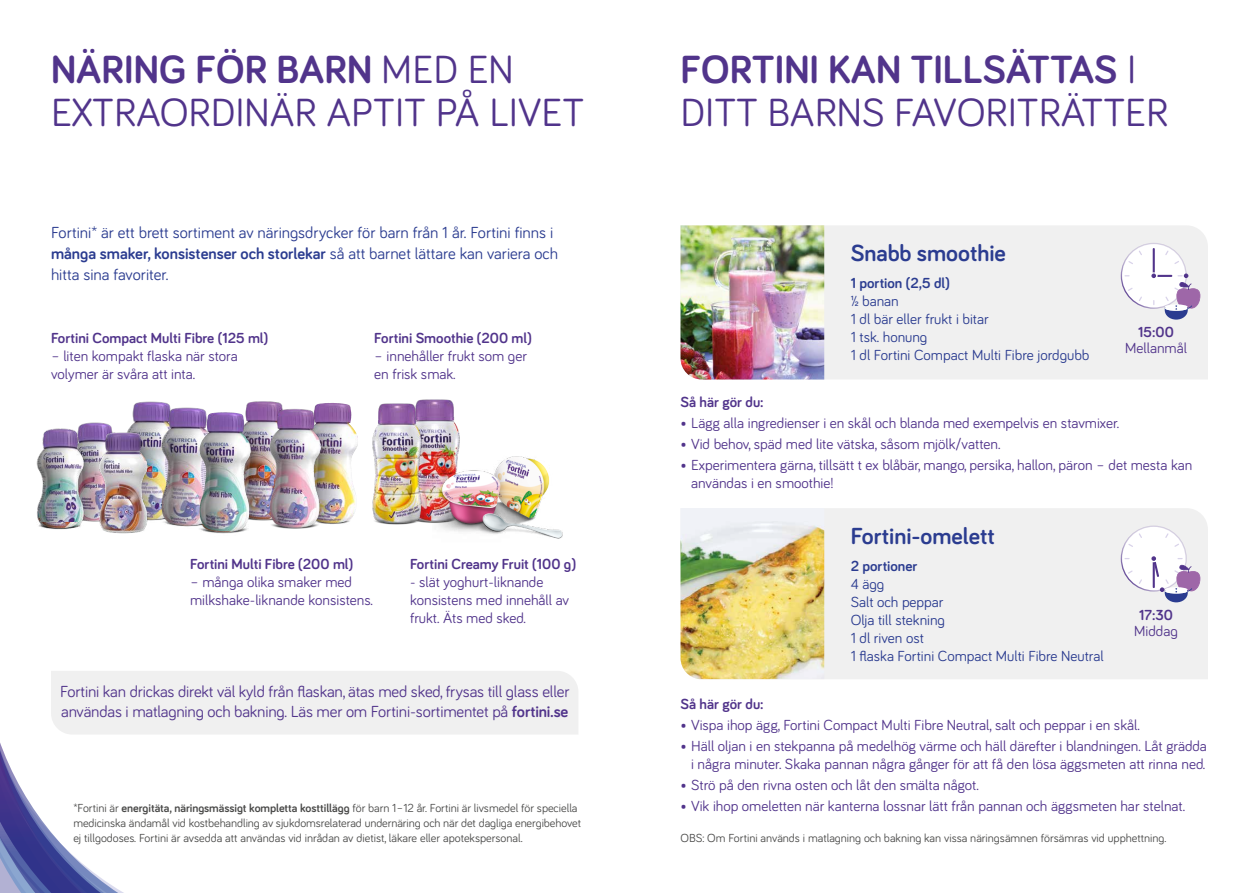
<style>
.page{position:relative;width:1259px;height:893px;background:#fff}
.page>*{position:absolute;margin:0;border:0;box-sizing:border-box;transform-origin:0 0}
.t1{font:40.5px/43.5px "Bariol";color:#51348b}
.t2{font:700 24px "Bariol";color:#2b3c90}
.t3{font:16.5px/21px "Bariol";color:#2b3c90}
.t4{font:16.5px/19.5px "Bariol";letter-spacing:-.01em;color:#51348b}
.t5{font:15px/18px "Bariol";color:#51348b}
.t6{font:15px/18px "Bariol";color:#2b3c90}
.t7{font:700 15px "Bariol";color:#51348b}
.t8{font:700 15px "Bariol";color:#2b3c90}
.t9{font:12px/15px "Bariol";letter-spacing:-.005em;color:#4a4a49}
.s1{font-weight:700}
</style>
<div class="page">
<div style="left:824px;top:225px;width:384px;height:154px;background:#f0f0f0"></div>
<div style="left:824px;top:508px;width:384px;height:171px;background:#f0f0f0"></div>
<img style="left:680px;top:225px;width:144px;height:154px">
<img style="left:680px;top:508px;width:144px;height:171px">
<div style="left:1121px;top:243px;width:65px;height:65px;background:#fff;border-radius:50%"></div>
<svg style="left:1127px;top:249px;width:15px;height:15px"></svg>
<svg style="left:1126px;top:288px;width:16px;height:14px"></svg>
<svg style="left:1151px;top:248px;width:49px;height:72px"></svg>
<div style="left:1121px;top:526px;width:65px;height:65px;background:#fff;border-radius:50%"></div>
<svg style="left:1127px;top:532px;width:15px;height:15px"></svg>
<svg style="left:1165px;top:532px;width:15px;height:15px"></svg>
<svg style="left:1126px;top:570px;width:16px;height:15px"></svg>
<svg style="left:1151px;top:556px;width:49px;height:46px"></svg>
<svg style="left:0;top:671px;width:578px;height:222px"></svg>
<img style="left:435px;top:399px;width:25px;height:49px">
<img style="left:372px;top:399px;width:63px;height:126px">
<img style="left:131px;top:401px;width:39px;height:120px">
<img style="left:157px;top:405px;width:49px;height:122px">
<img style="left:245px;top:401px;width:13px;height:120px">
<img style="left:332px;top:523px;width:13px;height:1px">
<img style="left:332px;top:403px;width:26px;height:120px">
<img style="left:194px;top:525px;width:44px;height:9px">
<img style="left:199px;top:412px;width:52px;height:120px">
<img style="left:258px;top:401px;width:74px;height:128px">
<img style="left:81px;top:422px;width:30px;height:100px">
<img style="left:433px;top:448px;width:130px;height:91px">
<img style="left:97px;top:426px;width:54px;height:108px">
<img style="left:36px;top:425px;width:52px;height:97px">
<img style="left:39px;top:522px;width:43px;height:8px">
<h1 class="t1" style="left:51px;top:46px;width:535px"><span class="s1">NÄRING FÖR BARN</span> MED EN<br>EXTRAORDINÄR APTIT PÅ LIVET</h1>
<p class="t3" style="left:51px;top:222px;width:508px">Fortini* är ett brett sortiment av näringsdrycker för barn från 1 år. Fortini finns i <span class="s1">många smaker, konsistenser och storlekar</span> så att barnet lättare kan variera och hitta sina favoriter.</p>
<p class="t7" style="left:51px;top:328px;width:219px">Fortini Compact Multi Fibre (125 ml)</p>
<p class="t5" style="left:51px;top:347px;width:188px">– liten kompakt flaska när stora volymer är svåra att inta.</p>
<p class="t7" style="left:374px;top:328px;width:159px">Fortini Smoothie (200 ml)</p>
<p class="t5" style="left:374px;top:347px;width:154px">– innehåller frukt som ger en frisk smak.</p>
<p class="t7" style="left:190px;top:554px;width:165px">Fortini Multi Fibre (200 ml)</p>
<p class="t5" style="left:190px;top:572px;width:184px">– många olika smaker med milkshake-liknande konsistens.</p>
<p class="t7" style="left:410px;top:554px;width:168px">Fortini Creamy Fruit (100 g)</p>
<p class="t5" style="left:410px;top:572px;width:161px">- slät yoghurt-liknande konsistens med innehåll av frukt. Äts med sked.</p>
<p class="t4" style="left:60px;top:681px;width:511px">Fortini kan drickas direkt väl kyld från flaskan, ätas med sked, frysas till glass eller användas i matlagning och bakning. Läs mer om Fortini-sortimentet på <span class="s1">fortini.se</span></p>
<p class="t9" style="left:73px;top:800px;width:509px">*Fortini är <span class="s1">energitäta, näringsmässigt kompletta kosttillägg</span> för barn 1–12 år. Fortini är livsmedel för speciella medicinska ändamål vid kostbehandling av sjukdomsrelaterad undernäring och när det dagliga energibehovet ej tillgodoses. Fortini är avsedda att användas vid inrådan av dietist, läkare eller apotekspersonal.</p>
<h1 class="t1" style="left:680px;top:46px;width:489px"><span class="s1">FORTINI KAN TILLSÄTTAS</span> I<br>DITT BARNS FAVORITRÄTTER</h1>
<h2 class="t2" style="left:850px;top:237px;width:157px">Snabb smoothie</h2>
<p class="t8" style="left:850px;top:273px;width:101px">1 portion (2,5 dl)</p>
<p class="t6" style="left:850px;top:291px;width:240px">½ banan<br>1 dl bär eller frukt i bitar<br>1 tsk. honung<br>1 dl Fortini Compact Multi Fibre jordgubb</p>
<p class="t7" style="left:1138px;top:322px;width:37px">15:00</p>
<p class="t5" style="left:1125px;top:339px;width:63px">Mellanmål</p>
<p class="t7" style="left:680px;top:392px;width:85px">Så här gör du:</p>
<p class="t5" style="left:680px;top:414px;width:440px">• Lägg alla ingredienser i en skål och blanda med exempelvis en stavmixer.</p>
<p class="t5" style="left:680px;top:435px;width:321px">• Vid behov, späd med lite vätska, såsom mjölk/vatten.</p>
<p class="t5" style="left:691px;top:456px;width:503px;text-indent:-11px">• Experimentera gärna, tillsätt t ex blåbär, mango, persika, hallon, päron – det mesta kan användas i en smoothie!</p>
<h2 class="t2" style="left:850px;top:520px;width:145px">Fortini-omelett</h2>
<p class="t8" style="left:850px;top:556px;width:68px">2 portioner</p>
<p class="t6" style="left:850px;top:574px;width:254px">4 ägg<br>Salt och peppar<br>Olja till stekning<br>1 dl riven ost<br>1 flaska Fortini Compact Multi Fibre Neutral</p>
<p class="t7" style="left:1139px;top:604px;width:35px">17:30</p>
<p class="t5" style="left:1134px;top:621px;width:45px">Middag</p>
<p class="t7" style="left:680px;top:694px;width:85px">Så här gör du:</p>
<p class="t5" style="left:680px;top:715px;width:461px">• Vispa ihop ägg, Fortini Compact Multi Fibre Neutral, salt och peppar i en skål.</p>
<p class="t5" style="left:680px;top:736px;width:528px;text-align:center">• Häll oljan i en stekpanna på medelhög värme och häll därefter i blandningen. Låt grädda i några minuter. Skaka pannan några gånger för att få den lösa äggsmeten att rinna ned.</p>
<p class="t5" style="left:680px;top:775px;width:300px">• Strö på den rivna osten och låt den smälta något.</p>
<p class="t5" style="left:680px;top:796px;width:506px">• Vik ihop omeletten när kanterna lossnar lätt från pannan och äggsmeten har stelnat.</p>
<p class="t9" style="left:680px;top:830px;width:487px">OBS: Om Fortini används i matlagning och bakning kan vissa näringsämnen försämras vid upphettning.</p>
</div>
